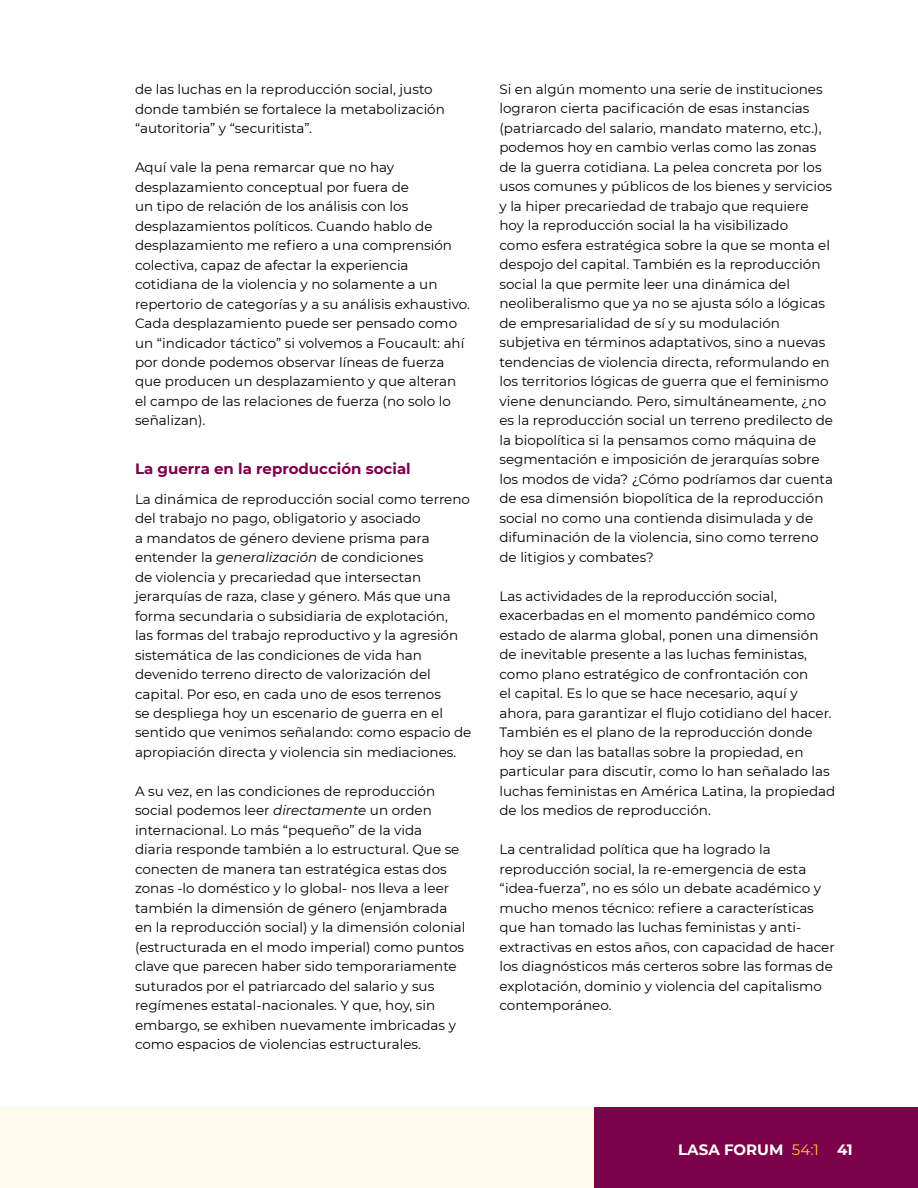
<style>
.page{position:relative;width:918px;height:1188px;background:#fff}
.page>*{position:absolute;margin:0;border:0;box-sizing:border-box;transform-origin:0 0}
.t1{font:700 15px "Montserrat";color:#7d004a}
.t2{font:700 15px "Montserrat";color:#fff}
.t3{font:13.5px/19.5px "Montserrat";color:#000}
.s1{font-style:italic}
.s2{font-weight:400;color:#f7cd36}
</style>
<div class="page">
<div style="left:0;top:1107px;width:594px;height:81px;background:#fefaeb"></div>
<div style="left:594px;top:1107px;width:324px;height:81px;background:#7d004a"></div>
<p class="t3" style="left:135px;top:79px;width:311px">de las luchas en la reproducción social, justo donde también se fortalece la metabolización “autoritoria” y “securitista”.</p>
<p class="t3" style="left:135px;top:157px;width:337px">Aquí vale la pena remarcar que no hay desplazamiento conceptual por fuera de<br>un tipo de relación de los análisis con los desplazamientos políticos. Cuando hablo de desplazamiento me refiero a una comprensión colectiva, capaz de afectar la experiencia cotidiana de la violencia y no solamente a un repertorio de categorías y a su análisis exhaustivo.<br>Cada desplazamiento puede ser pensado como un “indicador táctico” si volvemos a Foucault: ahí por donde podemos observar líneas de fuerza que producen un desplazamiento y que alteran el campo de las relaciones de fuerza (no solo lo señalizan).</p>
<p class="t1" style="left:135px;top:458px;width:277px">La guerra en la reproducción social</p>
<p class="t3" style="left:135px;top:489px;width:338px">La dinámica de reproducción social como terreno del trabajo no pago, obligatorio y asociado<br>a mandatos de género deviene prisma para entender la <span class="s1">generalización</span> de condiciones<br>de violencia y precariedad que intersectan jerarquías de raza, clase y género. Más que una forma secundaria o subsidiaria de explotación,<br>las formas del trabajo reproductivo y la agresión sistemática de las condiciones de vida han devenido terreno directo de valorización del capital. Por eso, en cada uno de esos terrenos<br>se despliega hoy un escenario de guerra en el sentido que venimos señalando: como espacio de apropiación directa y violencia sin mediaciones.</p>
<p class="t3" style="left:135px;top:781px;width:332px">A su vez, en las condiciones de reproducción social podemos leer <span class="s1">directamente</span> un orden internacional. Lo más “pequeño” de la vida<br>diaria responde también a lo estructural. Que se conecten de manera tan estratégica estas dos zonas -lo doméstico y lo global- nos lleva a leer también la dimensión de género (enjambrada en la reproducción social) y la dimensión colonial (estructurada en el modo imperial) como puntos clave que parecen haber sido temporariamente suturados por el patriarcado del salario y sus regímenes estatal-nacionales. Y que, hoy, sin embargo, se exhiben nuevamente imbricadas y como espacios de violencias estructurales.</p>
<p class="t3" style="left:500px;top:79px;width:335px">Si en algún momento una serie de instituciones lograron cierta pacificación de esas instancias (patriarcado del salario, mandato materno, etc.), podemos hoy en cambio verlas como las zonas de la guerra cotidiana. La pelea concreta por los usos comunes y públicos de los bienes y servicios y la hiper precariedad de trabajo que requiere hoy la reproducción social la ha visibilizado<br>como esfera estratégica sobre la que se monta el despojo del capital. También es la reproducción social la que permite leer una dinámica del neoliberalismo que ya no se ajusta sólo a lógicas de empresarialidad de sí y su modulación subjetiva en términos adaptativos, sino a nuevas tendencias de violencia directa, reformulando en los territorios lógicas de guerra que el feminismo viene denunciando. Pero, simultáneamente, ¿no es la reproducción social un terreno predilecto de la biopolítica si la pensamos como máquina de segmentación e imposición de jerarqui ́as sobre los modos de vida? ¿Cómo podríamos dar cuenta de esa dimensión biopolítica de la reproducción social no como una contienda disimulada y de difuminación de la violencia, sino como terreno de litigios y combates?</p>
<p class="t3" style="left:500px;top:586px;width:337px">Las actividades de la reproducción social, exacerbadas en el momento pandémico como estado de alarma global, ponen una dimensión de inevitable presente a las luchas feministas, como plano estratégico de confrontación con<br>el capital. Es lo que se hace necesario, aquí y ahora, para garantizar el flujo cotidiano del hacer.<br>También es el plano de la reproducción donde hoy se dan las batallas sobre la propiedad, en particular para discutir, como lo han señalado las luchas feministas en América Latina, la propiedad de los medios de reproducción.</p>
<p class="t3" style="left:500px;top:839px;width:337px">La centralidad política que ha logrado la reproducción social, la re-emergencia de esta “idea-fuerza”, no es sólo un debate académico y mucho menos técnico: refiere a características que han tomado las luchas feministas y anti&shy;extractivas en estos años, con capacidad de hacer los diagnósticos más certeros sobre las formas de explotación, dominio y violencia del capitalismo contemporáneo.</p>
<p class="t2" style="left:678px;top:1139px;width:176px">LASA FORUM <span class="s2">54:1</span> 41</p>
</div>
